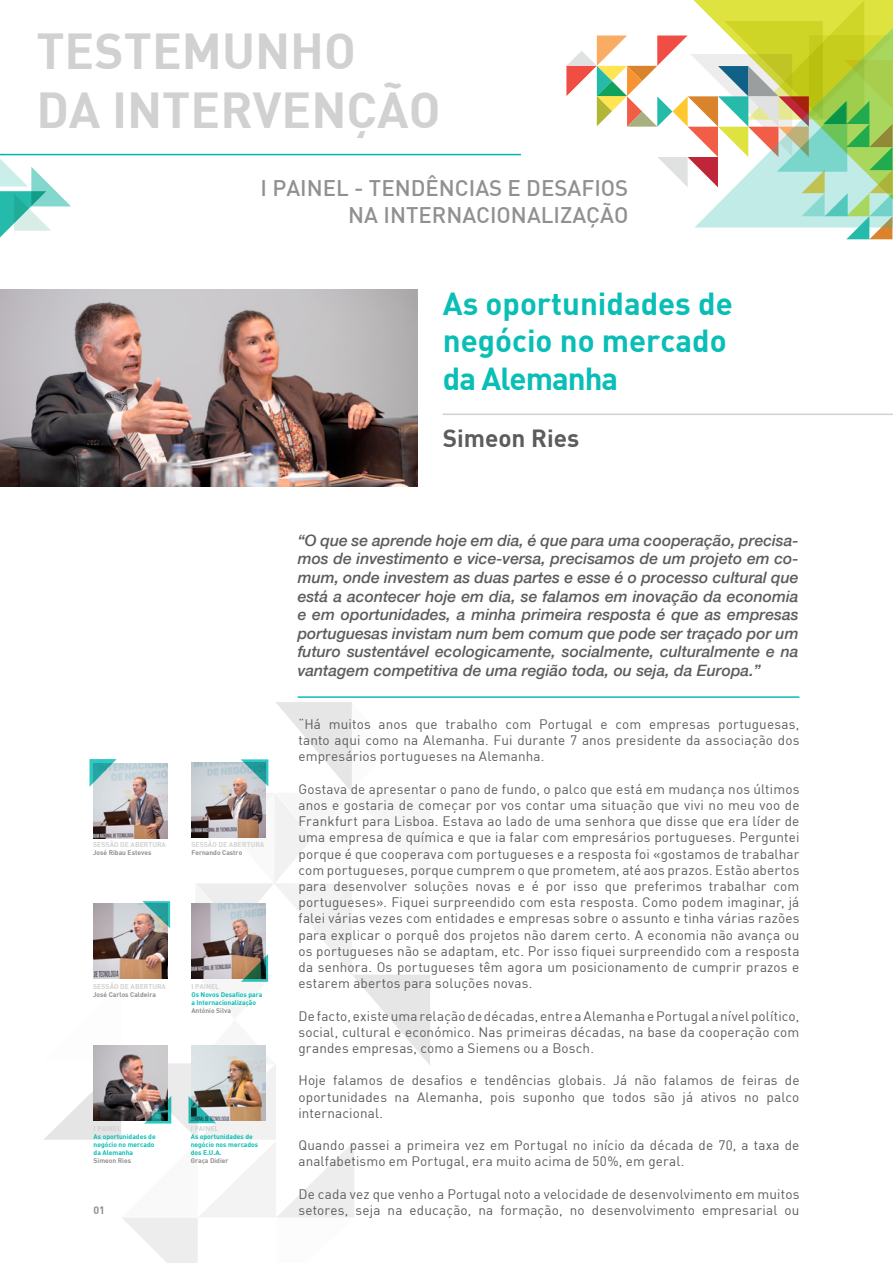
<style>
.page{position:relative;width:893px;height:1263px;background:#fff}
.page>*{position:absolute;margin:0;border:0;box-sizing:border-box;transform-origin:0 0}
.t1{font:700 49.5px/59.4px "DIN";color:#d1d1d1}
.t2{font:700 31.2px/37.5px "DIN";color:#09beb6}
.t3{font:700 24.3px "DIN";color:#5c5c5c}
.t4{font:500 22.2px/26.5px "DIN";color:#928f8f;text-align:right}
.t5{font:italic 500 15.75px/18.6px "Helvetica Neue";color:#5c5c5c;text-align:justify}
.t6{font:13.5px/16.2px "DIN";letter-spacing:.01em;color:#5c5c5c;text-align:justify}
.t7{font:700 10.65px "DIN";color:#928f8f}
.t8{font:700 6.9px "DIN";color:#d1d1d1}
.t9{font:700 6.75px/7.9px "DIN";color:#09beb6}
.t10{font:700 6.75px "DIN";color:#928f8f}
</style>
<div class="page">
<hr style="left:0;top:154px;width:521px;height:1px;background:#00b6b2">
<svg style="left:0;top:159px;width:71px;height:79px"></svg>
<svg style="left:566px;top:0;width:327px;height:239px"></svg>
<hr style="left:443px;top:414px;width:450px;height:1px;background:#d1d1d1">
<hr style="left:298px;top:696px;width:501px;height:2px;background:#09beb6">
<img style="left:0;top:290px;width:417px;height:196px">
<svg style="left:43px;top:702px;width:387px;height:561px"></svg>
<h1 class="t1" style="left:36px;top:19px;width:406px">testemunho<br>da intervenção</h1>
<h3 class="t4" style="left:261px;top:174px;width:369px">I PAINEL - TENDÊNCIAS E DESAFIOS<br>NA INTERNACIONALIZAÇÃO</h3>
<h2 class="t2" style="left:443px;top:283px;width:291px">As oportunidades de negócio no mercado da Alemanha</h2>
<h3 class="t3" style="left:443px;top:423px;width:138px">Simeon Ries</h3>
<p class="t8" style="left:93px;top:840px;width:74px">SESSÃO de ABERTURA</p>
<p class="t10" style="left:93px;top:848px;width:60px">José Ribau Esteves</p>
<p class="t8" style="left:191px;top:840px;width:74px">SESSÃO de ABERTURA</p>
<p class="t10" style="left:191px;top:848px;width:52px">Fernando Castro</p>
<p class="t8" style="left:93px;top:982px;width:74px">SESSÃO de ABERTURA</p>
<p class="t10" style="left:93px;top:990px;width:64px">José Carlos Caldeira</p>
<p class="t8" style="left:191px;top:982px;width:29px">i painel</p>
<p class="t9" style="left:191px;top:990px;width:72px">Os N ovos Desafios para a I nternacionalização</p>
<p class="t10" style="left:191px;top:1006px;width:41px">António Silva</p>
<p class="t9" style="left:94px;top:1132px;width:64px">As oportunidades de negócio no mercado da Alemanha</p>
<p class="t10" style="left:94px;top:1156px;width:39px">Simeon Ries</p>
<p class="t7" style="left:93px;top:1204px;width:13px">01</p>
<p class="t8" style="left:191px;top:1124px;width:29px">i painel</p>
<p class="t10" style="left:191px;top:1156px;width:39px">Graça Didier</p>
<p class="t9" style="left:191px;top:1132px;width:69px">As oportunidades de negócio nos mercados dos E.U.A.</p>
<p class="t5" style="left:298px;top:530px;width:502px">“O que se aprende hoje em dia, é que para uma cooperação, precisa&shy;mos de investimento e vice-versa, precisamos de um projeto em co&shy;mum, onde investem as duas partes e esse é o processo cultural que está a acontecer hoje em dia, se falamos em inovação da economia e em oportunidades, a minha primeira resposta é que as empresas portuguesas invistam num bem comum que pode ser traçado por um futuro sustentável ecologicamente, socialmente, culturalmente e na vantagem competitiva de uma região toda, ou seja, da Europa.”</p>
<p class="t6" style="left:298px;top:716px;width:502px">“Há muitos anos que trabalho com Portugal e com empresas portuguesas, tanto aqui como na Alemanha. Fui durante 7 anos presidente da associação dos empresários portugueses na Alemanha.</p>
<p class="t6" style="left:298px;top:780px;width:502px">Gostava de apresentar o pano de fundo, o palco que está em mudança nos últimos anos e gostaria de começar por vos contar uma situação que vivi no meu voo de Frankfurt para Lisboa. Estava ao lado de uma senhora que disse que era líder de uma empresa de química e que ia falar com empresários portugueses. Perguntei porque é que cooperava com portugueses e a resposta foi «gostamos de trabalhar com portugueses, porque cumprem o que prometem, até aos prazos. Estão abertos para desenvolver soluções novas e é por isso que preferimos trabalhar com portugueses». Fiquei surpreendido com esta resposta. Como podem imaginar, já falei várias vezes com entidades e empresas sobre o assunto e tinha várias razões para explicar o porquê dos projetos não darem certo. A economia não avança ou os portugueses não se adaptam, etc. Por isso fiquei surpreendido com a resposta da senhora. Os portugueses têm agora um posicionamento de cumprir prazos e estarem abertos para soluções novas.</p>
<p class="t6" style="left:298px;top:1007px;width:502px">De facto, existe uma relação de décadas, entre a Alemanha e Portugal a nível político, social, cultural e económico. Nas primeiras décadas, na base da cooperação com grandes empresas, como a Siemens ou a Bosch.</p>
<p class="t6" style="left:298px;top:1072px;width:502px">Hoje falamos de desafios e tendências globais. Já não falamos de feiras de oportunidades na Alemanha, pois suponho que todos são já ativos no palco internacional.</p>
<p class="t6" style="left:298px;top:1137px;width:502px">Quando passei a primeira vez em Portugal no início da década de 70, a taxa de analfabetismo em Portugal, era muito acima de 50%, em geral.</p>
<p class="t6" style="left:298px;top:1185px;width:502px">De cada vez que venho a Portugal noto a velocidade de desenvolvimento em muitos setores, seja na educação, na formação, no desenvolvimento empresarial ou</p>
</div>
